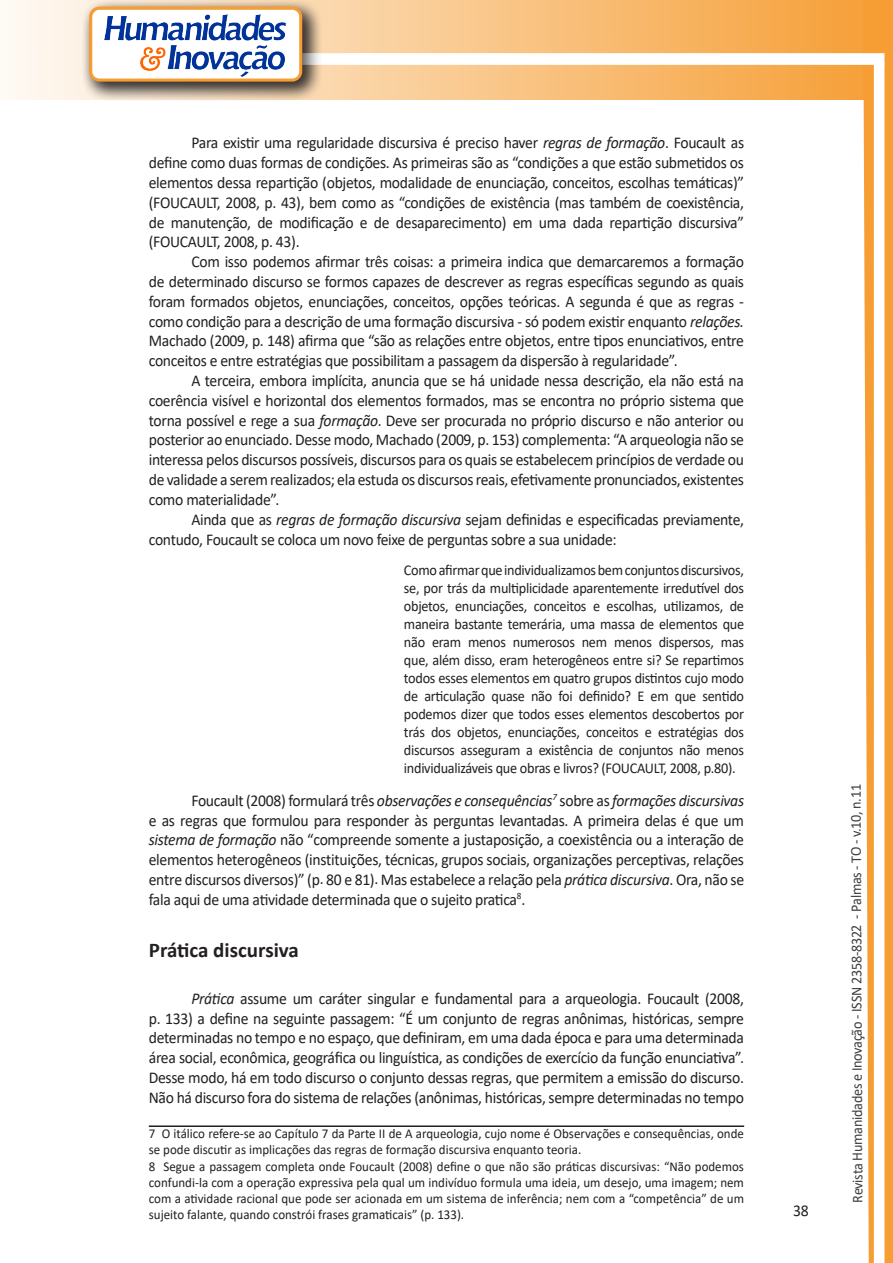
<style>
.page{position:relative;width:893px;height:1263px;background:#fff}
.page>*{position:absolute;margin:0;border:0;box-sizing:border-box;transform-origin:0 0}
.Titulo_2{font:700 21px "Calibri";color:#231f20}
.texto{font:16.5px/19.8px "Calibri";letter-spacing:-.02em;color:#231f20;text-align:justify;scale:.95 1}
.citacao{font:15px/18px "Calibri";letter-spacing:-.02em;color:#231f20;text-align:justify;scale:.95 1}
.t1{font:15px "Calibri";letter-spacing:-.025em;color:#3e3e3f;scale:.95 1}
.Rodapé{font:13.5px/16.2px "Calibri";color:#231f20;scale:.96 1}
.s1{font-style:italic}
</style>
<div class="page">
<svg style="left:5px;top:0;width:858px;height:100px"></svg>
<div style="left:302px;top:53px;width:582px;height:12px;background:#fff;border:2px solid #fff"></div>
<svg style="left:863px;top:0;width:30px;height:1263px"></svg>
<div style="left:81px;top:0;width:241px;height:102px;background:#231f20;opacity:.75"></div>
<div style="left:91px;top:8px;width:210px;height:72px;background:#fff;border-radius:9px"></div>
<img style="left:104px;top:14px;width:181px;height:62px">
<div style="left:89px;top:7px;width:213px;height:75px;border:3px solid #f69e34;border-radius:9px"></div>
<hr style="left:149px;top:1125px;width:595px;height:2px;background:#231f20">
<p class="texto" style="left:149px;top:133px;width:628px;text-indent:43px">Para existir uma regularidade discursiva é preciso haver <span class="s1">regras de formação</span>. Foucault as define como duas formas de condições. As primeiras são as “condições a que estão submetidos os elementos dessa repartição (objetos, modalidade de enunciação, conceitos, escolhas temáticas)” (FOUCAULT, 2008, p. 43), bem como as “condições de existência (mas também de coexistência, de manutenção, de modificação e de desaparecimento) em uma dada repartição discursiva” (FOUCAULT, 2008, p. 43).</p>
<p class="texto" style="left:149px;top:251px;width:628px;text-indent:43px">Com isso podemos afirmar três coisas: a primeira indica que demarcaremos a formação de determinado discurso se formos capazes de descrever as regras específicas segundo as quais foram formados objetos, enunciações, conceitos, opções teóricas. A segunda é que as regras - como condição para a descrição de uma formação discursiva - só podem existir enquanto <span class="s1">relações.<br></span>Machado (2009, p. 148) afirma que “são as relações entre objetos, entre tipos enunciativos, entre conceitos e entre estratégias que possibilitam a passagem da dispersão à regularidade”.</p>
<p class="texto" style="left:149px;top:370px;width:628px;text-indent:43px">A terceira, embora implícita, anuncia que se há unidade nessa descrição, ela não está na coerência visível e horizontal dos elementos formados, mas se encontra no próprio sistema que torna possível e rege a sua <span class="s1">formação</span>. Deve ser procurada no próprio discurso e não anterior ou posterior ao enunciado. Desse modo, Machado (2009, p. 153) complementa: “A arqueologia não se interessa pelos discursos possíveis, discursos para os quais se estabelecem princípios de verdade ou de validade a serem realizados; ela estuda os discursos reais, efetivamente pronunciados, existentes como materialidade”.</p>
<p class="texto" style="left:149px;top:509px;width:628px;text-indent:43px">Ainda que as <span class="s1">regras de formação discursiva</span> sejam definidas e especificadas previamente, contudo, Foucault se coloca um novo feixe de perguntas sobre a sua unidade:</p>
<p class="citacao" style="left:404px;top:561px;width:360px">Como afirmar que individualizamos bem conjuntos discursivos, se, por trás da multiplicidade aparentemente irredutível dos objetos, enunciações, conceitos e escolhas, utilizamos, de maneira bastante temerária, uma massa de elementos que não eram menos numerosos nem menos dispersos, mas que, além disso, eram heterogêneos entre si? Se repartimos todos esses elementos em quatro grupos distintos cujo modo de articulação quase não foi definido? E em que sentido podemos dizer que todos esses elementos descobertos por trás dos objetos, enunciações, conceitos e estratégias dos discursos asseguram a existência de conjuntos não menos individualizáveis que obras e livros? (FOUCAULT, 2008, p.80).</p>
<p class="texto" style="left:149px;top:790px;width:628px;text-indent:43px">Foucault (2008) formulará três <span class="s1">observações e consequências</span><sup>7</sup> sobre as <span class="s1">formações discursivas </span>e as regras que formulou para responder às perguntas levantadas. A primeira delas é que um <span class="s1">sistema de formação</span> não “compreende somente a justaposição, a coexistência ou a interação de elementos heterogêneos (instituições, técnicas, grupos sociais, organizações perceptivas, relações entre discursos diversos)” (p. 80 e 81). Mas estabelece a relação pela <span class="s1">prática discursiva</span>. Ora, não se fala aqui de uma atividade determinada que o sujeito pratica<sup>8</sup>.</p>
<p class="Titulo_2" style="left:149px;top:935px;width:152px">Prática discursiva</p>
<p class="texto" style="left:149px;top:988px;width:628px;text-indent:43px"><span class="s1">Prática</span> assume um caráter singular e fundamental para a arqueologia. Foucault (2008, p. 133) a define na seguinte passagem: “É um conjunto de regras anônimas, históricas, sempre determinadas no tempo e no espaço, que definiram, em uma dada época e para uma determinada área social, econômica, geográfica ou linguística, as condições de exercício da função enunciativa”.<br>Desse modo, há em todo discurso o conjunto dessas regras, que permitem a emissão do discurso.<br>Não há discurso fora do sistema de relações (anônimas, históricas, sempre determinadas no tempo</p>
<p class="Rodapé" style="left:149px;top:1125px;width:621px">7 O itálico refere-se ao Capítulo 7 da Parte II de A arqueologia, cujo nome é Observações e consequências, onde se pode discutir as implicações das regras de formação discursiva enquanto teoria.</p>
<p class="Rodapé" style="left:149px;top:1158px;width:622px;text-align:justify">8 Segue a passagem completa onde Foucault (2008) define o que não são práticas discursivas: “Não podemos confundi-la com a operação expressiva pela qual um indivíduo formula uma ideia, um desejo, uma imagem; nem com a atividade racional que pode ser acionada em um sistema de inferência; nem com a “competência” de um sujeito falante, quando constrói frases gramaticais” (p. 133).</p>
<p class="texto" style="left:793px;top:1200px;width:18px">38</p>
<p class="t1" style="left:846px;top:1203px;width:442px;rotate:-90deg">Revista Humanidades e Inovação - ISSN 2358-8322 - Palmas - TO - v.10, n.11</p>
</div>
